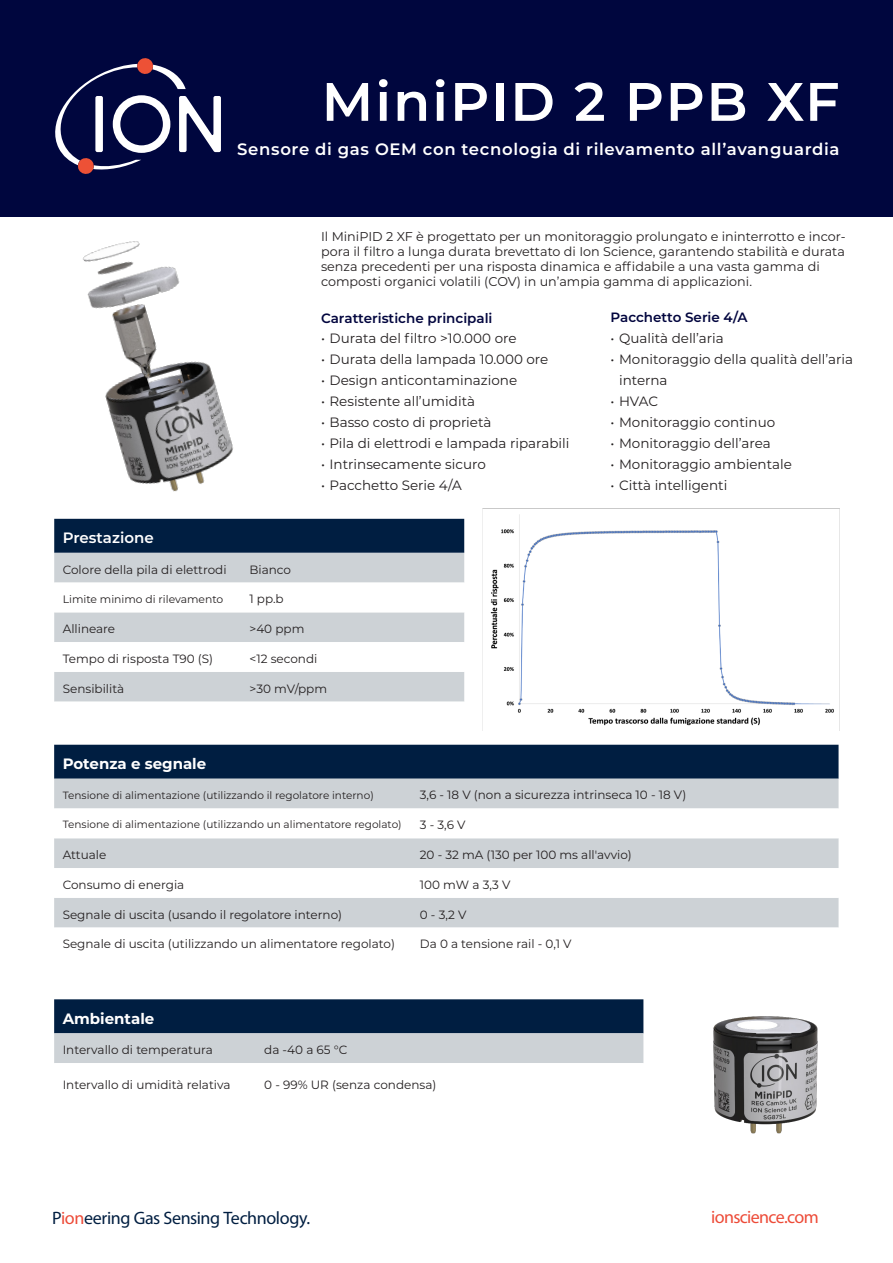
<style>
.page{position:relative;width:893px;height:1263px;background:#fff}
.page>*{position:absolute;margin:0;border:0;box-sizing:border-box;transform-origin:0 0}
.t1{font:600 54px "Montserrat";letter-spacing:.04em;color:#fff}
.t2{font:18px "Myriad Pro";letter-spacing:-.02em;color:#001e41}
.t3{font:18px "Myriad Pro";letter-spacing:-.035em;color:#ed4b38}
.t4{font:600 16.5px "Montserrat";letter-spacing:.04em;color:#fff}
.t5{font:700 15px "Montserrat";color:#fff}
.t6{font:600 15px "Montserrat";color:#fff}
.t7{font:13.5px/21px "Montserrat";color:#231f20}
.t8{font:600 13.5px "Montserrat";color:#02053e}
.t9{font:12.75px/15.3px "Montserrat";color:#231f20}
.t10{font:12px "Montserrat";color:#231f20}
.t11{font:10.8px "Montserrat";color:#231f20}
.t12{font:10.5px "Montserrat";color:#231f20}
.s1{color:#ed4b38}
</style>
<div class="page">
<div style="left:0;top:0;width:893px;height:217px;background:#00063e"></div>
<div style="left:54px;top:519px;width:410px;height:34px;background:#001e41"></div>
<div style="left:54px;top:553px;width:410px;height:30px;background:#cdd2d6"></div>
<svg style="left:54px;top:612px;width:410px;height:90px;fill:#cdd2d6"></svg>
<svg style="left:54px;top:999px;width:589px;height:64px;background:#617387"></svg>
<svg style="left:55px;top:57px;width:166px;height:117px"></svg>
<div style="left:54px;top:745px;width:784px;height:34px;background:#001e41"></div>
<div style="left:54px;top:779px;width:784px;height:29px;background:#cdd2d6"></div>
<svg style="left:54px;top:808px;width:784px;height:120px"></svg>
<img style="left:713px;top:1016px;width:105px;height:118px">
<img style="left:83px;top:241px;width:150px;height:251px">
<img style="left:482px;top:508px;width:357px;height:223px">
<p class="t1" style="left:322px;top:63px;width:519px">MiniPID 2 PPB XF</p>
<p class="t4" style="left:237px;top:138px;width:604px">Sensore di gas OEM con tecnologia di rilevamento all’avanguardia</p>
<p class="t9" style="left:321px;top:228px;width:526px">Il MiniPID 2 XF è progettato per un monitoraggio prolungato e ininterrotto e incor&shy;pora il filtro a lunga durata brevettato di Ion Science, garantendo stabilità e durata senza precedenti per una risposta dinamica e affidabile a una vasta gamma di composti organici volatili (COV) in un’ampia gamma di applicazioni.</p>
<p class="t8" style="left:321px;top:309px;width:173px">Caratteristiche principali</p>
<p class="t7" style="left:321px;top:327px;width:197px">• Durata del filtro &gt;10.000 ore</p>
<p class="t7" style="left:321px;top:348px;width:229px">• Durata della lampada 10.000 ore</p>
<p class="t7" style="left:321px;top:369px;width:198px">• Design anticontaminazione</p>
<p class="t7" style="left:321px;top:390px;width:156px">• Resistente all’umidità</p>
<p class="t7" style="left:321px;top:411px;width:172px">• Basso costo di proprietà</p>
<p class="t7" style="left:321px;top:432px;width:250px">• Pila di elettrodi e lampada riparabili</p>
<p class="t7" style="left:321px;top:453px;width:166px">• Intrinsecamente sicuro</p>
<p class="t7" style="left:321px;top:474px;width:142px">• Pacchetto Serie 4/A</p>
<p class="t8" style="left:611px;top:307px;width:139px">Pacchetto Serie 4/A</p>
<p class="t7" style="left:611px;top:327px;width:115px">• Qualità dell’aria</p>
<p class="t7" style="left:619px;top:348px;width:235px;text-indent:-9px">• Monitoraggio della qualità dell’aria interna</p>
<p class="t7" style="left:611px;top:390px;width:49px">• HVAC</p>
<p class="t7" style="left:611px;top:411px;width:166px">• Monitoraggio continuo</p>
<p class="t7" style="left:611px;top:432px;width:162px">• Monitoraggio dell’area</p>
<p class="t7" style="left:611px;top:453px;width:183px">• Monitoraggio ambientale</p>
<p class="t7" style="left:611px;top:474px;width:118px">• Città intelligenti</p>
<p class="t6" style="left:63px;top:527px;width:93px">Prestazione</p>
<p class="t10" style="left:63px;top:561px;width:165px">Colore della pila di elettrodi</p>
<p class="t10" style="left:249px;top:561px;width:43px">Bianco</p>
<p class="t11" style="left:63px;top:591px;width:162px">Limite minimo di rilevamento</p>
<p class="t10" style="left:249px;top:591px;width:36px">1 pp.b</p>
<p class="t10" style="left:63px;top:620px;width:54px">Allineare</p>
<p class="t10" style="left:249px;top:620px;width:56px">&gt;40 ppm</p>
<p class="t10" style="left:63px;top:650px;width:152px">Tempo di risposta T90 (S)</p>
<p class="t10" style="left:249px;top:650px;width:69px">&lt;12 secondi</p>
<p class="t10" style="left:63px;top:680px;width:63px">Sensibilità</p>
<p class="t10" style="left:249px;top:680px;width:79px">&gt;30 mV/ppm</p>
<p class="t5" style="left:63px;top:753px;width:145px">Potenza e segnale</p>
<p class="t12" style="left:63px;top:788px;width:313px">Tensione di alimentazione (utilizzando il regolatore interno)</p>
<p class="t10" style="left:420px;top:787px;width:268px">3,6 - 18 V (non a sicurezza intrinseca 10 - 18 V)</p>
<p class="t12" style="left:63px;top:817px;width:341px">Tensione di alimentazione (utilizzando un alimentatore regolato)</p>
<p class="t10" style="left:420px;top:817px;width:47px">3 - 3,6 V</p>
<p class="t10" style="left:63px;top:846px;width:45px">Attuale</p>
<p class="t10" style="left:420px;top:846px;width:214px">20 - 32 mA (130 per 100 ms all'avvio)</p>
<p class="t10" style="left:63px;top:876px;width:123px">Consumo di energia</p>
<p class="t10" style="left:420px;top:876px;width:92px">100 mW a 3,3 V</p>
<p class="t10" style="left:63px;top:906px;width:281px">Segnale di uscita (usando il regolatore interno)</p>
<p class="t10" style="left:420px;top:906px;width:48px">0 - 3,2 V</p>
<p class="t10" style="left:63px;top:936px;width:334px">Segnale di uscita (utilizzando un alimentatore regolato)</p>
<p class="t10" style="left:420px;top:936px;width:153px">Da 0 a tensione rail - 0,1 V</p>
<p class="t5" style="left:63px;top:1007px;width:93px">Ambientale</p>
<p class="t10" style="left:63px;top:1041px;width:152px">Intervallo di temperatura</p>
<p class="t10" style="left:264px;top:1041px;width:85px">da -40 a 65 °C</p>
<p class="t10" style="left:63px;top:1077px;width:169px">Intervallo di umidità relativa</p>
<p class="t10" style="left:264px;top:1077px;width:174px">0 - 99% UR (senza condensa)</p>
<h2 class="t2" style="left:52px;top:1207px;width:259px">P<span class="s1">ion</span>eering Gas Sensing Technology.</h2>
<h2 class="t3" style="left:711px;top:1206px;width:109px">ionscience.com</h2>
</div>
